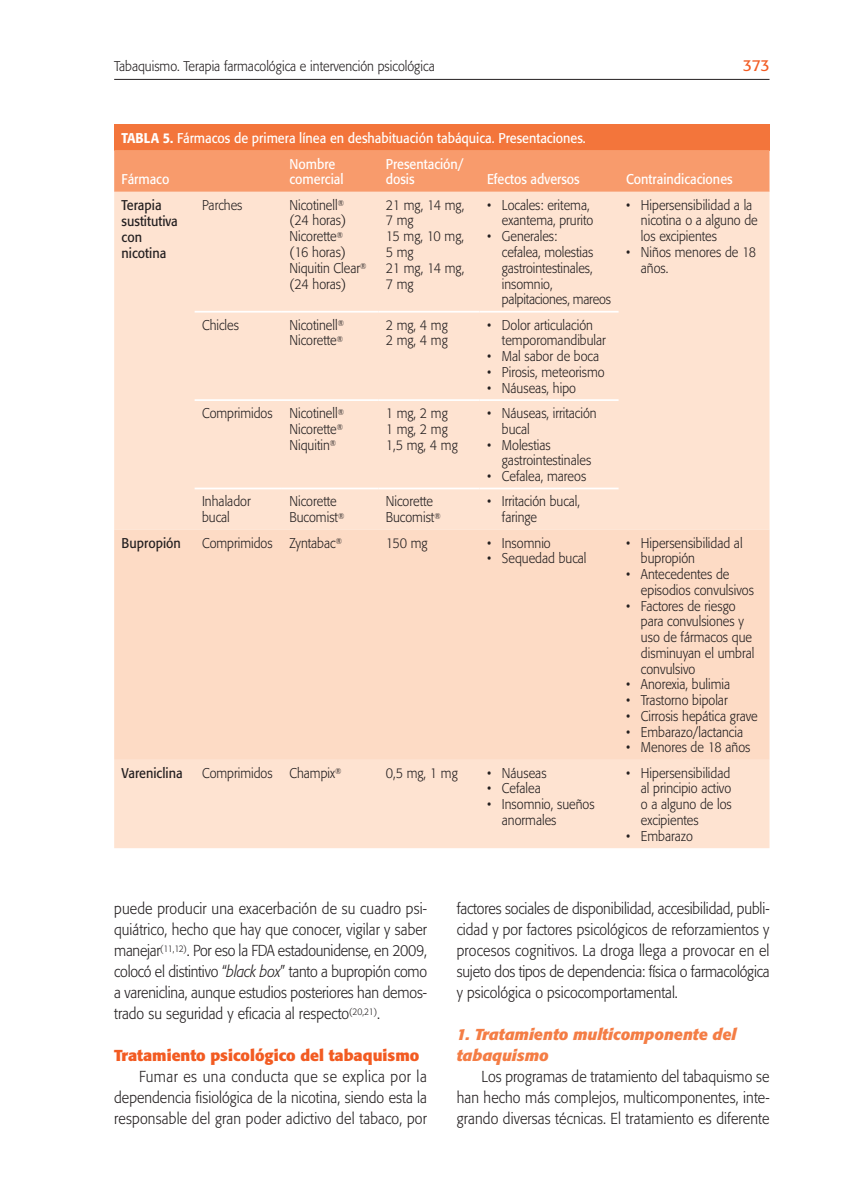
<style>
.page{position:relative;width:844px;height:1191px;background:#fff}
.page>*{position:absolute;margin:0;border:0;box-sizing:border-box;transform-origin:0 0}
.t1{font:300 15.75px/21px "Formata";letter-spacing:.005em;color:#231f20;text-align:justify;scale:.9 1}
.t2{font:italic 700 15.75px/21px "Formata";color:#f47d45}
.t3{font:700 15.75px "Formata";color:#f25b22}
.t4{font:15.75px "Formata";color:#f25b22}
.t5{font:300 14px/15.8px "Formata";color:#231f20;scale:.9 1}
.t6{font:14px/15.8px "Formata";color:#fff;scale:.9 1}
.t7{font:14px/15.8px "Formata";color:#231f20;scale:.9 1}
.t8{font:500 14px "Formata";color:#fff;scale:.9 1}
.s1{font-weight:500}
.s2{font-style:italic}
</style>
<div class="page">
<hr style="left:114px;top:79px;width:655px;height:1px;background:#231f20">
<div style="left:114px;top:124px;width:655px;height:26px;background:#f3753b"></div>
<div style="left:114px;top:150px;width:655px;height:42px;background:#f89b6c"></div>
<div style="left:114px;top:192px;width:655px;height:656px;background:#fee3d1"></div>
<div style="left:114px;top:529px;width:655px;height:231px;background:#fddbc5"></div>
<hr style="left:194px;top:311px;width:88px;height:1px;background:#fff">
<hr style="left:282px;top:311px;width:96px;height:1px;background:#fff">
<hr style="left:378px;top:311px;width:101px;height:1px;background:#fff">
<hr style="left:479px;top:311px;width:139px;height:1px;background:#fff">
<hr style="left:194px;top:399px;width:88px;height:2px;background:#fff">
<hr style="left:282px;top:399px;width:96px;height:2px;background:#fff">
<hr style="left:378px;top:399px;width:101px;height:2px;background:#fff">
<hr style="left:479px;top:399px;width:139px;height:2px;background:#fff">
<hr style="left:194px;top:487px;width:88px;height:2px;background:#fff">
<hr style="left:282px;top:487px;width:96px;height:2px;background:#fff">
<hr style="left:378px;top:487px;width:101px;height:2px;background:#fff">
<hr style="left:479px;top:487px;width:139px;height:2px;background:#fff">
<p class="t5" style="left:114px;top:58px;width:357px">Tabaquismo. Terapia farmacológica e intervención psicológica</p>
<p class="t4" style="left:742px;top:56px;width:28px">373</p>
<p class="t8" style="left:122px;top:129px;width:17px">Tabla</p>
<p class="t6" style="left:163px;top:130px;width:471px"><span class="s1">5.</span> Fármacos de primera línea en deshabituación tabáquica. Presentaciones.</p>
<p class="t6" style="left:122px;top:171px;width:55px">Fármaco</p>
<p class="t6" style="left:289px;top:156px;width:62px">Nombre comercial</p>
<p class="t6" style="left:385px;top:156px;width:88px">Presentación/ dosis</p>
<p class="t6" style="left:487px;top:171px;width:104px">Efectos adversos</p>
<p class="t6" style="left:626px;top:171px;width:120px">Contraindicaciones</p>
<p class="t7" style="left:122px;top:197px;width:64px">Terapia sustitutiva con nicotina</p>
<p class="t5" style="left:202px;top:197px;width:46px">Parches</p>
<p class="t5" style="left:289px;top:197px;width:87px">Nicotinell<sup>® </sup>(24 horas)<br>Nicorette<sup>®<br></sup>(16 horas)<br>Niquitin Clear<sup>® </sup>(24 horas)</p>
<p class="t5" style="left:385px;top:197px;width:89px">21 mg, 14 mg,<br>7 mg<br>15 mg, 10 mg,<br>5 mg<br>21 mg, 14 mg,<br>7 mg</p>
<p class="t5" style="left:487px;top:197px;width:120px;text-align:right">• Locales: eritema, exantema, prurito</p>
<p class="t5" style="left:502px;top:229px;width:123px;text-indent:-15px">• Generales:<br>cefalea, molestias gastrointestinales, insomnio, palpitaciones, mareos</p>
<p class="t5" style="left:202px;top:317px;width:43px">Chicles</p>
<p class="t5" style="left:289px;top:317px;width:62px">Nicotinell<sup>®<br></sup>Nicorette<sup>®</sup></p>
<p class="t5" style="left:385px;top:317px;width:70px">2 mg, 4 mg<br>2 mg, 4 mg</p>
<p class="t5" style="left:502px;top:317px;width:117px;text-indent:-15px">• Dolor articulación temporomandibular</p>
<p class="t5" style="left:487px;top:348px;width:126px">• Mal sabor de boca</p>
<p class="t5" style="left:487px;top:364px;width:132px">• Pirosis, meteorismo</p>
<p class="t5" style="left:487px;top:380px;width:100px">• Náuseas, hipo</p>
<p class="t5" style="left:289px;top:405px;width:62px;text-align:justify;text-indent:-87px">Comprimidos Nicotinell<sup>® </sup>Nicorette<sup>® </sup>Niquitin<sup>®</sup></p>
<p class="t5" style="left:385px;top:405px;width:81px">1 mg, 2 mg<br>1 mg, 2 mg<br>1,5 mg, 4 mg</p>
<p class="t5" style="left:502px;top:405px;width:107px;text-indent:-15px">• Náuseas, irritación bucal</p>
<p class="t5" style="left:502px;top:437px;width:101px;text-indent:-15px">• Molestias gastrointestinales</p>
<p class="t5" style="left:487px;top:468px;width:112px">• Cefalea, mareos</p>
<p class="t5" style="left:202px;top:494px;width:55px">Inhalador bucal</p>
<p class="t5" style="left:289px;top:494px;width:62px">Nicorette<br>Bucomist<sup>®</sup></p>
<p class="t5" style="left:385px;top:494px;width:62px">Nicorette<br>Bucomist<sup>®</sup></p>
<p class="t5" style="left:502px;top:494px;width:88px;text-indent:-15px">• Irritación bucal, faringe</p>
<p class="t7" style="left:122px;top:535px;width:67px">Bupropión</p>
<p class="t5" style="left:202px;top:535px;width:157px">Comprimidos Zyntabac<sup>®</sup></p>
<p class="t5" style="left:385px;top:535px;width:48px">150 mg</p>
<p class="t5" style="left:487px;top:535px;width:72px">• Insomnio</p>
<p class="t5" style="left:487px;top:550px;width:112px">• Sequedad bucal</p>
<p class="t7" style="left:122px;top:765px;width:69px">Vareniclina</p>
<p class="t5" style="left:202px;top:765px;width:156px">Comprimidos Champix<sup>®</sup></p>
<p class="t5" style="left:385px;top:765px;width:81px">0,5 mg, 1 mg</p>
<p class="t5" style="left:487px;top:765px;width:68px">• Náuseas</p>
<p class="t5" style="left:487px;top:781px;width:61px">• Cefalea</p>
<p class="t5" style="left:502px;top:796px;width:104px;text-indent:-15px">• Insomnio, sueños anormales</p>
<p class="t5" style="left:640px;top:197px;width:131px;text-indent:-15px">• Hipersensibilidad a la nicotina o a alguno de los excipientes</p>
<p class="t5" style="left:640px;top:244px;width:130px;text-indent:-15px">• Niños menores de 18 años.</p>
<p class="t5" style="left:640px;top:535px;width:114px;text-indent:-15px">• Hipersensibilidad al bupropión</p>
<p class="t5" style="left:640px;top:566px;width:127px;text-indent:-15px">• Antecedentes de episodios convulsivos</p>
<p class="t5" style="left:640px;top:598px;width:128px;text-indent:-15px">• Factores de riesgo para convulsiones y uso de fármacos que disminuyan el umbral convulsivo</p>
<p class="t5" style="left:626px;top:676px;width:117px">• Anorexia, bulimia</p>
<p class="t5" style="left:626px;top:692px;width:114px">• Trastorno bipolar</p>
<p class="t5" style="left:626px;top:708px;width:148px">• Cirrosis hepática grave</p>
<p class="t5" style="left:626px;top:724px;width:132px">• Embarazo/lactancia</p>
<p class="t5" style="left:626px;top:739px;width:140px">• Menores de 18 años</p>
<p class="t5" style="left:640px;top:765px;width:102px;text-align:justify;text-indent:-15px">• Hipersensibilidad al principio activo o a alguno de los excipientes</p>
<p class="t5" style="left:626px;top:828px;width:76px">• Embarazo</p>
<p class="t1" style="left:114px;top:898px;width:349px">puede producir una exacerbación de su cuadro psi&shy;quiátrico, hecho que hay que conocer, vigilar y saber manejar<sup>(11,12)</sup>. Por eso la FDA estadounidense, en 2009, colocó el distintivo “<span class="s2">black box</span>” tanto a bupropión como a vareniclina, aunque estudios posteriores han demos&shy;trado su seguridad y eficacia al respecto<sup>(20,21)</sup>.</p>
<p class="t3" style="left:114px;top:1045px;width:306px">Tratamiento psicológico del tabaquismo</p>
<p class="t1" style="left:114px;top:1066px;width:349px;text-indent:25px">Fumar es una conducta que se explica por la dependencia fisiológica de la nicotina, siendo esta la responsable del gran poder adictivo del tabaco, por</p>
<p class="t1" style="left:456px;top:898px;width:349px">factores sociales de disponibilidad, accesibilidad, publi&shy;cidad y por factores psicológicos de reforzamientos y procesos cognitivos. La droga llega a provocar en el sujeto dos tipos de dependencia: física o farmacológica y psicológica o psicocomportamental.</p>
<p class="t2" style="left:456px;top:1024px;width:281px">1. Tratamiento multicomponente del tabaquismo</p>
<p class="t1" style="left:456px;top:1066px;width:349px;text-indent:25px">Los programas de tratamiento del tabaquismo se han hecho más complejos, multicomponentes, inte&shy;grando diversas técnicas. El tratamiento es diferente</p>
</div>
